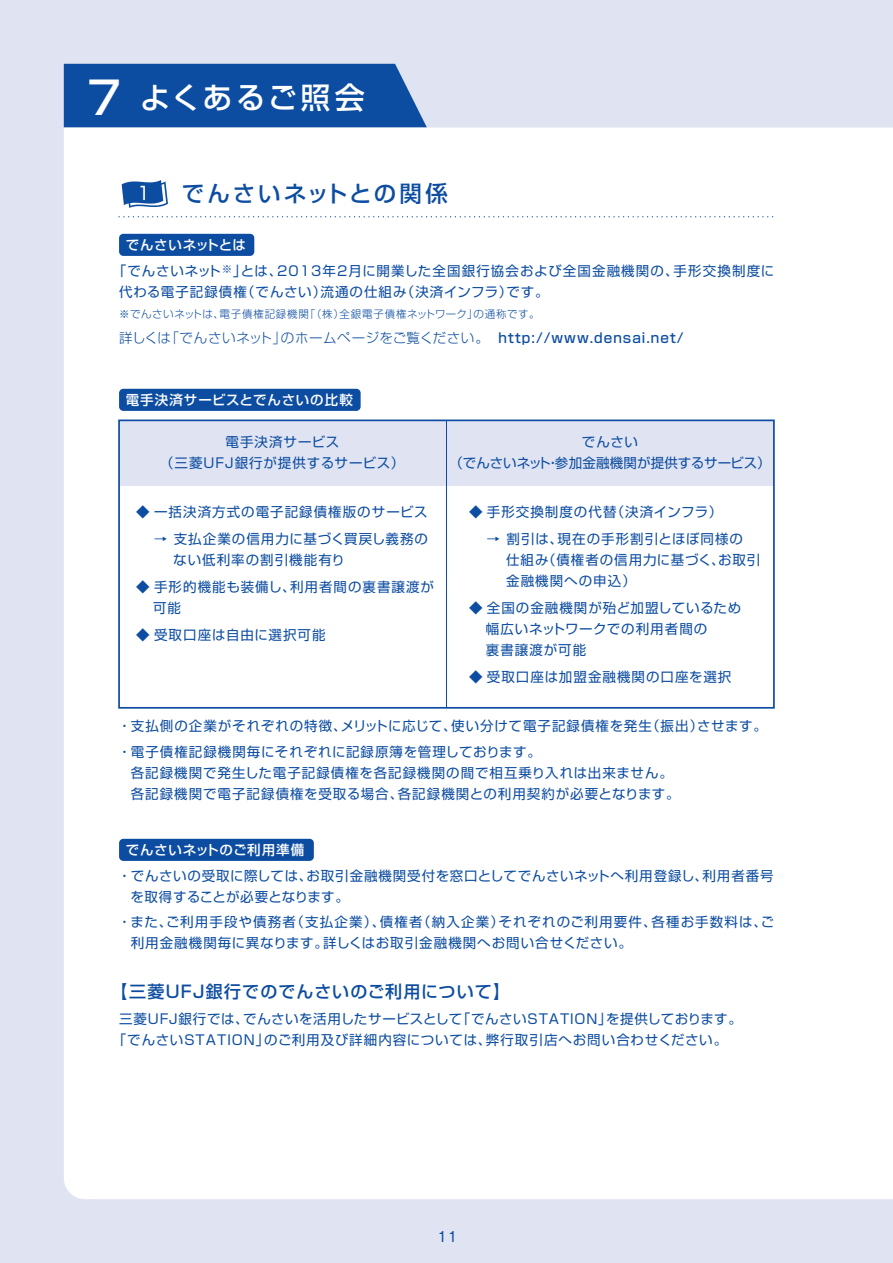
<style>
.page{position:relative;width:893px;height:1263px;background:#e0e4f2}
.page>*{position:absolute;margin:0;border:0;box-sizing:border-box;transform-origin:0 0}
.t1{font:500 45px "Shin Go Pro";color:#fff}
.t2{font:500 30px "Shin Go Pro";letter-spacing:.075em;color:#fff}
.t3{font:500 22.5px "Shin Go Pro";letter-spacing:.12em;color:#0d4da1}
.t4{font:18px "Shin Go Pro";color:#fff}
.t5{font:500 16.95px "Shin Go Pro";letter-spacing:.065em;color:#0d4da1}
.t6{font:500 15px "Gothic BBB Pro";color:#0d4da1}
.t7{font:13.5px/21px "Shin Go Pro";letter-spacing:.065em;color:#0d4da1}
.t8{font:13.5px "Shin Go Pro";letter-spacing:.085em;color:#0d4da1}
.t9{font:13.5px/21px "Shin Go Pro";letter-spacing:.035em;color:#0d4da1}
.t10{font:500 13.5px "Shin Go Pro";letter-spacing:.075em;color:#0d4da1}
.t11{font:13.5px/21px "Shin Go Pro";letter-spacing:.01em;color:#0d4da1;text-align:center}
.t12{font:500 13.5px "Shin Go Pro";letter-spacing:.07em;color:#fff}
.t13{font:500 13.5px "Shin Go Pro";letter-spacing:.05em;color:#fff}
.t14{font:13.5px "Shin Go Pro";color:#0d4da1}
.t15{font:300 13.5px "Shin Go Pro";letter-spacing:.045em;color:#0d4da1}
.t16{font:13.5px "Shin Go Pro";letter-spacing:-.015em;color:#0d4da1}
.t17{font:500 13.5px "Shin Go Pro";letter-spacing:.025em;color:#fff}
.t18{font:300 13.5px "Shin Go Pro";letter-spacing:-.04em;color:#0d4da1}
.t19{font:300 10.5px "Shin Go Pro";letter-spacing:.055em;color:#0d4da1}
.t20{font:300 10.5px "Shin Go Pro";letter-spacing:.075em;color:#0d4da1}
.t21{font:10.5px "Shin Go Pro";color:#0d4da1}
.s1{font-size:13.5px}
.s2{font-weight:300}
</style>
<div class="page">
<div style="left:64px;top:64px;width:363px;height:64px;background:#0d4da1"></div>
<div style="left:64px;top:128px;width:829px;height:1071px;background:#fff"></div>
<div style="left:119px;top:420px;width:655px;height:66px;background:#e0e4f2"></div>
<div style="left:118px;top:419px;width:657px;height:290px;border:2px solid #0d4da1"></div>
<hr style="left:446px;top:420px;width:1px;height:288px;background:#0d4da1">
<div style="left:119px;top:234px;width:135px;height:22px;background:#0d4da1;border-radius:4px"></div>
<div style="left:119px;top:389px;width:242px;height:22px;background:#0d4da1;border-radius:4px"></div>
<div style="left:119px;top:839px;width:195px;height:22px;background:#0d4da1;border-radius:4px"></div>
<svg style="left:122px;top:180px;width:46px;height:28px"></svg>
<svg style="left:119px;top:216px;width:655px;height:1px"></svg>
<h1 class="t1" style="left:87px;top:61px;width:36px">7</h1>
<h2 class="t2" style="left:140px;top:73px;width:227px">よくあるご照会</h2>
<h3 class="t4" style="left:137px;top:178px;width:15px">1</h3>
<h3 class="t3" style="left:182px;top:175px;width:268px">でんさいネットとの関係</h3>
<p class="t17" style="left:126px;top:234px;width:122px">でんさいネットとは</p>
<p class="t8" style="left:277px;top:260px;width:403px">2013年2月に開業した全国銀行協会および全国金融機関の、</p>
<p class="t7" style="left:113px;top:258px;width:110px">「でんさいネット</p>
<p class="t8" style="left:673px;top:260px;width:102px">手形交換制度に</p>
<p class="t21" style="left:222px;top:260px;width:26px">※<span class="s1">」</span></p>
<p class="t7" style="left:241px;top:258px;width:43px">とは、</p>
<p class="t7" style="left:241px;top:279px;width:87px">（でんさい）</p>
<p class="t7" style="left:401px;top:279px;width:113px">（決済インフラ）</p>
<p class="t7" style="left:119px;top:279px;width:129px">代わる電子記録債権</p>
<p class="t7" style="left:321px;top:279px;width:88px">流通の仕組み</p>
<p class="t7" style="left:507px;top:279px;width:44px">です。</p>
<p class="t19" style="left:305px;top:305px;width:41px">「（株）</p>
<p class="t20" style="left:220px;top:305px;width:91px">電子債権記録機関</p>
<p class="t19" style="left:340px;top:305px;width:139px">全銀電子債権ネットワーク」</p>
<p class="t19" style="left:474px;top:305px;width:68px">の通称です。</p>
<p class="t19" style="left:119px;top:305px;width:106px">※でんさいネットは、</p>
<p class="t10" style="left:281px;top:327px;width:404px"><span class="s2">のホームページをご覧ください。　</span>http://www.densai.net/</p>
<p class="t15" style="left:165px;top:327px;width:122px">「でんさいネット」</p>
<p class="t18" style="left:119px;top:327px;width:53px">詳しくは</p>
<p class="t12" style="left:126px;top:389px;width:229px">電手決済サービスとでんさいの比較</p>
<p class="t7" style="left:160px;top:430px;width:246px;text-align:center">電手決済サービス<br>（三菱UFJ銀行が提供するサービス(</p>
<p class="t11" style="left:449px;top:430px;width:323px">でんさい<br>（でんさいネット参加金融機関が提供するサービス(</p>
<p class="t7" style="left:546px;top:451px;width:15px">・</p>
<p class="t7" style="left:136px;top:497px;width:293px;line-height:27px;text-align:right">◆ 一括決済方式の電子記録債権版のサービス支払企業の信用力に基づく買戻し義務の</p>
<p class="t7" style="left:154px;top:527px;width:15px">→</p>
<p class="t7" style="left:290px;top:545px;width:145px;line-height:27px;text-indent:-117px">ない低利率の割引機能有り<br>利用者間の裏書譲渡が</p>
<p class="t7" style="left:153px;top:575px;width:144px;text-indent:-17px">◆ 手形的機能も装備し、可能</p>
<p class="t7" style="left:136px;top:623px;width:191px">◆ 受取口座は自由に選択可能</p>
<p class="t7" style="left:558px;top:497px;width:187px;line-height:27px;text-indent:-89px">◆ 手形交換制度の代替<br>現在の手形割引とほぼ同様の</p>
<p class="t7" style="left:611px;top:500px;width:113px">（決済インフラ(</p>
<p class="t7" style="left:507px;top:527px;width:58px">割引は、</p>
<p class="t7" style="left:487px;top:527px;width:15px">→</p>
<p class="t7" style="left:542px;top:548px;width:184px">（債権者の信用力に基づく、</p>
<p class="t7" style="left:506px;top:548px;width:131px">仕組み<br>金融機関への申込(</p>
<p class="t7" style="left:486px;top:596px;width:257px;text-indent:-17px">◆ 全国の金融機関が殆ど加盟しているため幅広いネットワークでの利用者間の<br>裏書譲渡が可能</p>
<p class="t7" style="left:469px;top:665px;width:264px">◆ 受取口座は加盟金融機関の口座を選択</p>
<p class="t7" style="left:718px;top:548px;width:44px">お取引</p>
<p class="t7" style="left:646px;top:714px;width:59px">（振出）</p>
<p class="t7" style="left:118px;top:712px;width:425px;line-height:25.2px">・支払側の企業がそれぞれの特徴、<br>・電子債権記録機関毎にそれぞれに記録原簿を管理しております。</p>
<p class="t7" style="left:398px;top:760px;width:283px;text-indent:-267px">各記録機関で発生した電子記録債権を各記録機関の間で相互乗り入れは出来ません。各記録機関との利用契約が必要となります。</p>
<p class="t7" style="left:451px;top:714px;width:202px">使い分けて電子記録債権を発生</p>
<p class="t16" style="left:341px;top:715px;width:117px">メリットに応じて、</p>
<p class="t7" style="left:697px;top:714px;width:71px">させます。</p>
<p class="t7" style="left:131px;top:781px;width:274px">各記録機関で電子記録債権を受取る場合、</p>
<p class="t13" style="left:126px;top:839px;width:180px">でんさいネットのご利用準備</p>
<p class="t7" style="left:703px;top:863px;width:73px">利用者番号</p>
<p class="t7" style="left:307px;top:863px;width:403px">お取引金融機関受付を窓口としてでんさいネットへ利用登録し、</p>
<p class="t9" style="left:130px;top:863px;width:220px;text-indent:-13px">・でんさいの受取に際しては、<br>を取得することが必要となります。</p>
<p class="t7" style="left:290px;top:910px;width:96px">（支払企業）、</p>
<p class="t7" style="left:417px;top:910px;width:88px">（納入企業）</p>
<p class="t8" style="left:166px;top:911px;width:131px">ご利用手段や債務者</p>
<p class="t8" style="left:651px;top:911px;width:124px">各種お手数料は ご、</p>
<p class="t7" style="left:380px;top:910px;width:44px">債権者</p>
<p class="t8" style="left:498px;top:911px;width:160px">それぞれのご利用要件、</p>
<p class="t7" style="left:118px;top:910px;width:56px">・また、</p>
<p class="t7" style="left:323px;top:931px;width:310px">詳しくはお取引金融機関へお問い合せください。</p>
<p class="t7" style="left:131px;top:931px;width:199px">利用金融機関毎に異なります。</p>
<p class="t5" style="left:111px;top:978px;width:401px">【三菱UFJ銀行でのでんさいのご利用について【</p>
<p class="t9" style="left:243px;top:1006px;width:221px">でんさいを活用したサービスとして</p>
<p class="t7" style="left:457px;top:1006px;width:157px">「でんさいSTATION」</p>
<p class="t7" style="left:119px;top:1006px;width:131px">三菱UFJ銀行では、</p>
<p class="t14" style="left:606px;top:1007px;width:138px">を提供しております。</p>
<p class="t7" style="left:264px;top:1027px;width:229px">のご利用及び詳細内容については、</p>
<p class="t7" style="left:113px;top:1027px;width:158px">「でんさいSTATION」</p>
<p class="t7" style="left:486px;top:1027px;width:243px">弊行取引店へお問い合わせください。</p>
<p class="t6" style="left:438px;top:1224px;width:21px">11</p>
</div>
